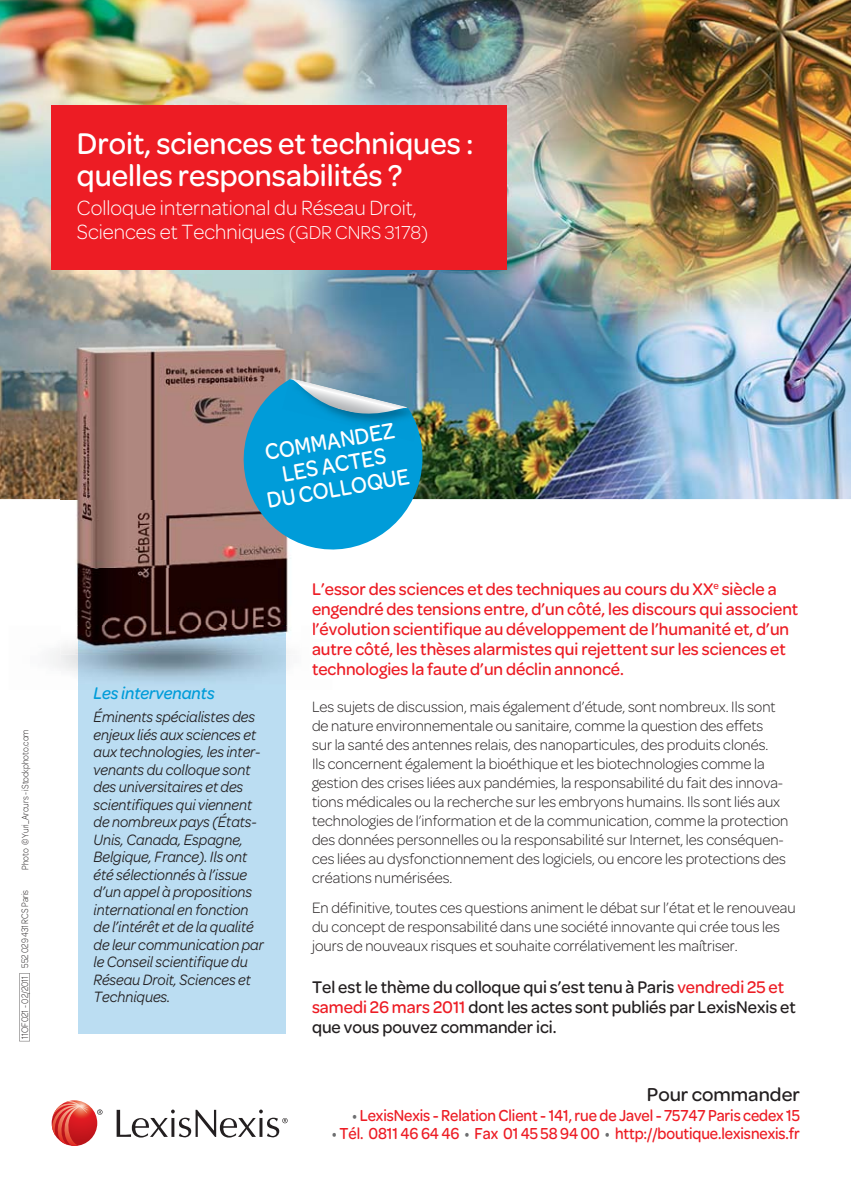
<style>
.page{position:relative;width:851px;height:1191px;background:#fff}
.page>*{position:absolute;margin:0;border:0;box-sizing:border-box;transform-origin:0 0}
.t1{font:500 32px/32px "Omnes";color:#fff;scale:.95 1}
.t2{font:500 24px/23.8px "Omnes";color:#fff;text-align:center;scale:.9 1}
.t3{font:300 22px/24px "Omnes";color:#fff;scale:.95 1}
.t4{font:500 20px "Omnes";color:#231f20}
.t5{font:500 18px/20px "Omnes";color:#ed1c24;scale:.95 1}
.t6{font:500 18px/20px "Omnes";color:#231f20;scale:.95 1}
.t7{font:italic 500 18px "Omnes";color:#009cd9;scale:.93 1}
.t8{font:500 17px "Omnes";letter-spacing:-.005em;color:#ed1c24;scale:.9 1}
.t9{font:300 16px/19px "Omnes";color:#231f20;scale:.95 1}
.t10{font:italic 16px/17.6px "Omnes";color:#231f20;scale:.93 1}
.t11{font:300 10px "Omnes";color:#231f20;scale:.85 1}
.s1{font-size:20px}
.s2{color:#ec1c24}
.s3{color:#ed1c24}
.s4{color:#6d6e70}
</style>
<div class="page">
<img style="left:0;top:0;width:638px;height:373px">
<img style="left:638px;top:0;width:212px;height:499px">
<img style="left:0;top:373px;width:60px;height:126px">
<img style="left:301px;top:373px;width:338px;height:126px">
<div style="left:51px;top:105px;width:455px;height:164px;background:#ed1c24"></div>
<svg style="left:19px;top:973px;width:11px;height:68px"></svg>
<svg style="left:97px;top:1109px;width:5px;height:5px"></svg>
<svg style="left:117px;top:1109px;width:170px;height:28px"></svg>
<svg style="left:52px;top:1100px;width:45px;height:46px"></svg>
<svg style="left:52px;top:1100px;width:37px;height:46px;background:#df5e58"></svg>
<div style="left:78px;top:569px;width:207px;height:465px;background:#bbddf2"></div>
<img style="left:60px;top:334px;width:241px;height:320px">
<svg style="left:234px;top:378px;width:192px;height:181px;background:#42a1c8"></svg>
<h1 class="t1" style="left:77px;top:129px;width:419px">Droit, sciences et techniques : quelles responsabilités ?</h1>
<h3 class="t3" style="left:77px;top:198px;width:371px">Colloque international du Réseau Droit,<br>Sciences et Techniques <span class="s1">(GDR CNRS 3178)</span></h3>
<p class="t11" style="left:21px;top:870px;width:167px;rotate:-90deg">Photo © Yuri_Arcurs - iStockphoto.com</p>
<p class="t11" style="left:21px;top:968px;width:93px;rotate:-90deg">552 029 431 RCS Paris</p>
<p class="t11" style="left:21px;top:1038px;width:75px;rotate:-90deg">11OF021 - 02/2011</p>
<h2 class="t2" style="left:257px;top:443px;width:162px;rotate:-10deg">COMMANDEZ<br>LES ACTES<br>DU COLLOQUE</h2>
<p class="t7" style="left:94px;top:685px;width:132px">Les intervenants</p>
<p class="t10" style="left:94px;top:709px;width:184px">Éminents spécialistes des enjeux liés aux sciences et aux technologies, les inter&shy;venants du colloque sont des universitaires et des scientifiques qui viennent de nombreux pays (États-<br>Unis, Canada, Espagne,<br>Belgique, France). Ils ont été sélectionnés à l’issue d’un appel à propositions international en fonction de l’intérêt et de la qualité de leur communication par le Conseil scientifique du<br>Réseau Droit, Sciences et<br>Techniques.</p>
<p class="t5" style="left:312px;top:580px;width:513px">L’essor des sciences et des techniques au cours du XX<sup>e</sup> siècle a engendré des tensions entre, d’un côté, les discours qui associent l’évolution scientifique au développement de l’humanité et, d’un autre côté, les thèses alarmistes qui rejettent sur les sciences et <span class="s2">te</span>chnologies la faute d’un déclin annoncé.</p>
<p class="t9" style="left:312px;top:698px;width:503px">Les sujets de discussion, mais également d’étude, sont nombreux. Ils sont de nature environnementale ou sanitaire, comme la question des effets<br>sur la santé des antennes relais, des nanoparticules, des produits clonés.<br>Ils concernent également la bioéthique et les biotechnologies comme la gestion des crises liées aux pandémies, la responsabilité du fait des innova&shy;tions médicales ou la recherche sur les embryons humains. Ils sont liés aux technologies de l’information et de la communication, comme la protection des données personnelles ou la responsabilité sur Internet, les conséquen&shy;ces liées au dysfonctionnement des logiciels, ou encore les protections des créations numérisées.</p>
<p class="t9" style="left:312px;top:899px;width:510px">En définitive, toutes ces questions animent le débat sur l’état et le renouveau du concept de responsabilité dans une société innovante qui crée tous les jours de nouveaux risques et souhaite corrélativement les maîtriser.</p>
<p class="t6" style="left:312px;top:978px;width:510px">Tel est le thème du colloque qui s’est tenu à Paris <span class="s3">vendredi 25 et samedi 26 mars 2011</span> dont les actes sont publiés par LexisNexis et que vous pouvez commander ici.</p>
<p class="t4" style="left:647px;top:1087px;width:154px">Pour commander</p>
<p class="t8" style="left:352px;top:1109px;width:499px"><span class="s4">•</span> LexisNexis - Relation Client - 141, rue de Javel - 75747 Paris cedex 15</p>
<p class="t8" style="left:332px;top:1127px;width:521px"><span class="s4">•</span> Tél. 0811 46 64 46 <span class="s4">•</span> Fax 01 45 58 94 00 <span class="s4">•</span> http://boutique.lexisnexis.fr</p>
</div>
